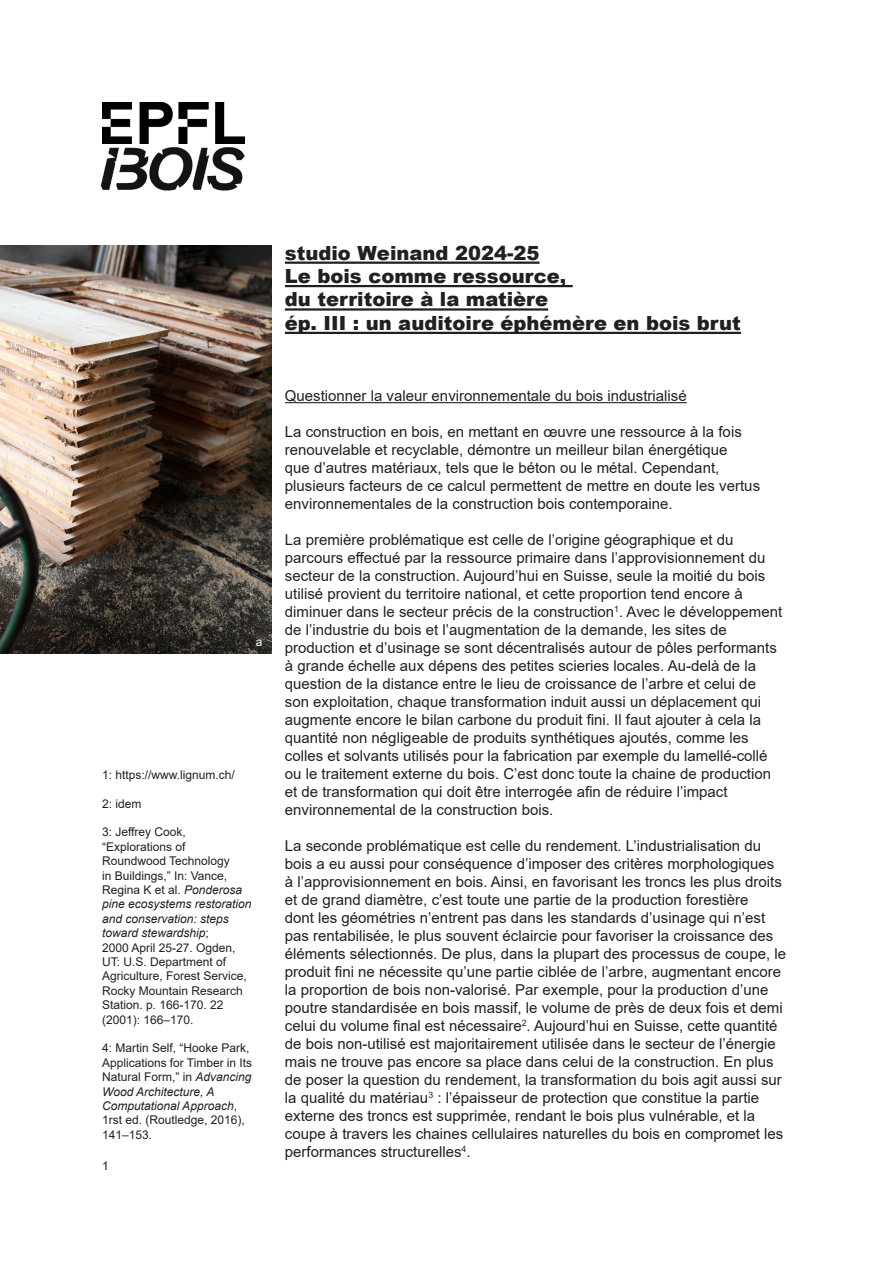
<style>
.page{position:relative;width:893px;height:1263px;background:#fff}
.page>*{position:absolute;margin:0;border:0;box-sizing:border-box;transform-origin:0 0}
.t1{font:900 19.5px "Arial";color:#231f20}
.t2{font:15px/18px "Arial";color:#231f20}
.t3{font:12px/14.4px "Arial";color:#231f20}
.t4{font:12px "Arial";color:#fff}
.s1{font-style:italic}
</style>
<div class="page">
<hr style="left:285px;top:262px;width:255px;height:2px;background:#231f20">
<hr style="left:285px;top:285px;width:288px;height:2px;background:#231f20">
<hr style="left:285px;top:308px;width:263px;height:3px;background:#231f20">
<hr style="left:285px;top:332px;width:456px;height:2px;background:#231f20">
<img style="left:101px;top:147px;width:15px;height:43px">
<img style="left:116px;top:147px;width:90px;height:44px">
<img style="left:206px;top:147px;width:39px;height:44px">
<img style="left:102px;top:102px;width:143px;height:41px">
<hr style="left:285px;top:402px;width:402px;height:1px;background:#231f20">
<img style="left:0;top:246px;width:272px;height:407px">
<p class="t4" style="left:256px;top:634px;width:8px">a</p>
<p class="t3" style="left:102px;top:767px;width:134px">1: https://www.lignum.ch/</p>
<p class="t3" style="left:102px;top:796px;width:41px">2: idem</p>
<p class="t3" style="left:102px;top:825px;width:151px">3: Jeffrey Cook, “Explorations of<br>Roundwood Technology<br>in Buildings,” In: Vance,<br>Regina K et al. <span class="s1">Ponderosa pine ecosystems restoration and conservation: steps toward stewardship</span>;<br>2000 April 25-27. Ogden,<br>UT: U.S. Department of<br>Agriculture, Forest Service,<br>Rocky Mountain Research<br>Station. p. 166-170. 22 (2001): 166–170.</p>
<p class="t3" style="left:102px;top:1041px;width:152px">4: Martin Self, “Hooke Park,<br>Applications for Timber in Its<br>Natural Form,” in <span class="s1">Advancing<br>Wood Architecture, A<br>Computational Approach</span>,<br>1rst ed. (Routledge, 2016),<br>141–153.</p>
<p class="t3" style="left:102px;top:1158px;width:8px">1</p>
<p class="t1" style="left:285px;top:239px;width:256px">studio Weinand 2024-25</p>
<p class="t1" style="left:285px;top:262px;width:283px">Le bois comme ressource,</p>
<p class="t1" style="left:285px;top:285px;width:265px">du territoire à la matière</p>
<p class="t1" style="left:285px;top:309px;width:458px">ép. III : un auditoire éphémère en bois brut</p>
<p class="t2" style="left:285px;top:387px;width:403px">Questionner la valeur environnementale du bois industrialisé</p>
<p class="t2" style="left:285px;top:423px;width:477px">La construction en bois, en mettant en œuvre une ressource à la fois renouvelable et recyclable, démontre un meilleur bilan énergétique<br>que d’autres matériaux, tels que le béton ou le métal. Cependant, plusieurs facteurs de ce calcul permettent de mettre en doute les vertus environnementales de la construction bois contemporaine.</p>
<p class="t2" style="left:285px;top:531px;width:499px">La première problématique est celle de l’origine géographique et du parcours effectué par la ressource primaire dans l’approvisionnement du secteur de la construction. Aujourd’hui en Suisse, seule la moitié du bois utilisé provient du territoire national, et cette proportion tend encore à diminuer dans le secteur précis de la construction<sup>1</sup>. Avec le développement de l’industrie du bois et l’augmentation de la demande, les sites de production et d’usinage se sont décentralisés autour de pôles performants à grande échelle aux dépens des petites scieries locales. Au-delà de la question de la distance entre le lieu de croissance de l’arbre et celui de son exploitation, chaque transformation induit aussi un déplacement qui augmente encore le bilan carbone du produit fini. Il faut ajouter à cela la quantité non négligeable de produits synthétiques ajoutés, comme les colles et solvants utilisés pour la fabrication par exemple du lamellé-collé ou le traitement externe du bois. C’est donc toute la chaine de production et de transformation qui doit être interrogée afin de réduire l’impact environnemental de la construction bois.</p>
<p class="t2" style="left:285px;top:837px;width:503px">La seconde problématique est celle du rendement. L’industrialisation du bois a eu aussi pour conséquence d’imposer des critères morphologiques à l’approvisionnement en bois. Ainsi, en favorisant les troncs les plus droits et de grand diamètre, c’est toute une partie de la production forestière<br>dont les géométries n’entrent pas dans les standards d’usinage qui n’est pas rentabilisée, le plus souvent éclaircie pour favoriser la croissance des éléments sélectionnés. De plus, dans la plupart des processus de coupe, le produit fini ne nécessite qu’une partie ciblée de l’arbre, augmentant encore la proportion de bois non-valorisé. Par exemple, pour la production d’une poutre standardisée en bois massif, le volume de près de deux fois et demi celui du volume final est nécessaire<sup>2</sup>. Aujourd’hui en Suisse, cette quantité de bois non-utilisé est majoritairement utilisée dans le secteur de l’énergie mais ne trouve pas encore sa place dans celui de la construction. En plus de poser la question du rendement, la transformation du bois agit aussi sur la qualité du matériau<sup>3</sup> : l’épaisseur de protection que constitue la partie externe des troncs est supprimée, rendant le bois plus vulnérable, et la coupe à travers les chaines cellulaires naturelles du bois en compromet les performances structurelles<sup>4</sup>.</p>
</div>
